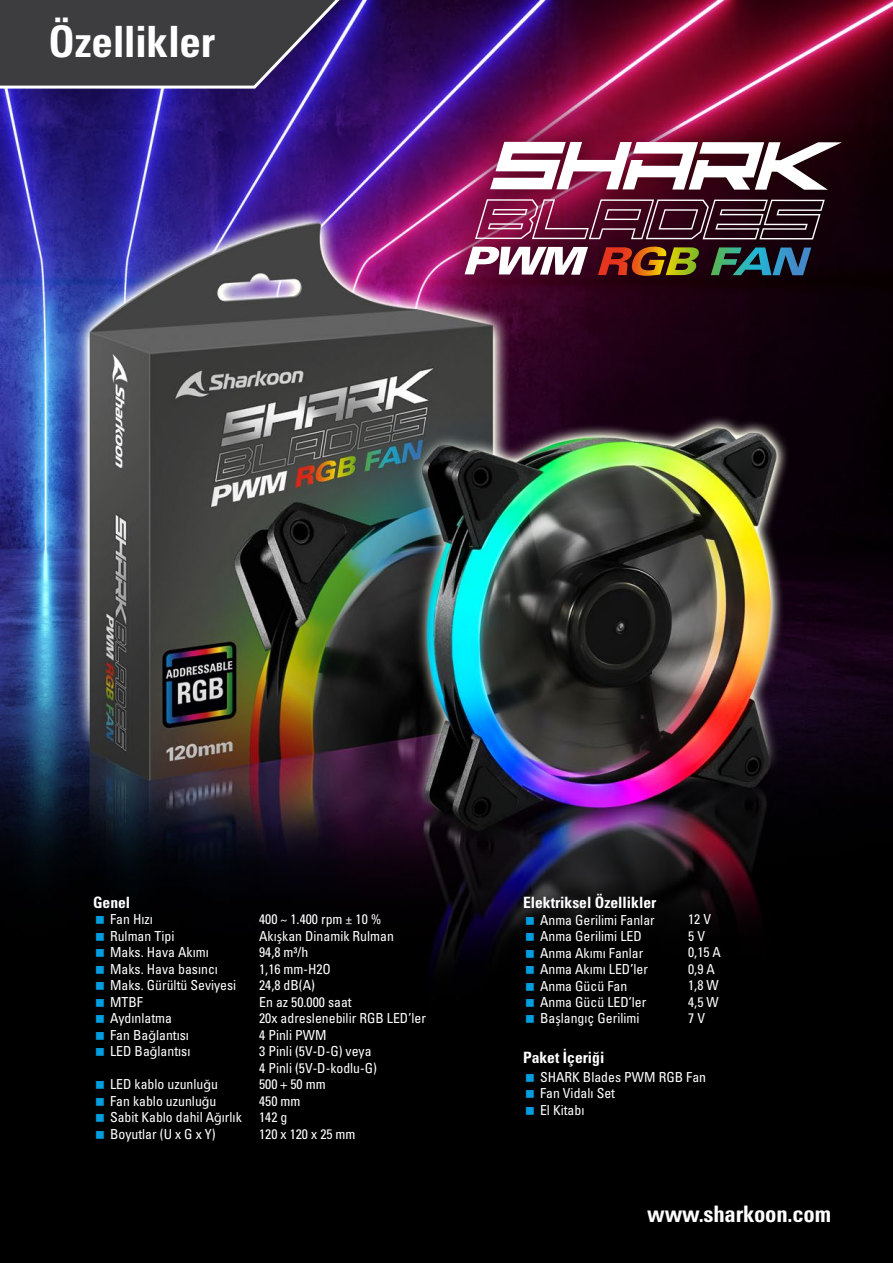
<style>
.page{position:relative;width:893px;height:1263px;background:#fff}
.page>*{position:absolute;margin:0;border:0;box-sizing:border-box;transform-origin:0 0}
.t1{font:43.05px "Univers LTCYR 67 Bold Cond";letter-spacing:-.01em;color:#fff}
.t2{font:22.8px "Univers LTCYR 67 Bold Cond";letter-spacing:-.01em;color:#fff}
.t3{font:15.6px "Univers LTCYR 67 Bold Cond";color:#fff}
.t4{font:condensed 13.8px/16.5px "Univers";color:#fff}
.t5{font:condensed 13.8px/16.5px "Univers LTCYR 57";color:#fff}
.s1{font-family:"Myriad Pro";font-stretch:normal}
.s2{font-family:"Univers LTCYR 57"}
</style>
<div class="page">
<img style="left:0;top:0;width:893px;height:1263px">
<img style="left:439px;top:116px;width:429px;height:186px">
<svg style="left:475px;top:142px;width:367px;height:97px"></svg>
<svg style="left:465px;top:247px;width:123px;height:28px"></svg>
<img style="left:598px;top:247px;width:213px;height:29px">
<svg style="left:0;top:0;width:340px;height:89px;background:#423f4f"></svg>
<svg style="left:96px;top:916px;width:8px;height:8px"></svg>
<svg style="left:96px;top:933px;width:8px;height:7px"></svg>
<svg style="left:96px;top:949px;width:8px;height:8px"></svg>
<svg style="left:96px;top:966px;width:8px;height:7px"></svg>
<svg style="left:96px;top:982px;width:8px;height:8px"></svg>
<svg style="left:96px;top:999px;width:8px;height:7px"></svg>
<svg style="left:96px;top:1015px;width:8px;height:8px"></svg>
<svg style="left:96px;top:1032px;width:8px;height:7px"></svg>
<svg style="left:96px;top:1048px;width:8px;height:8px"></svg>
<svg style="left:96px;top:1081px;width:8px;height:8px"></svg>
<svg style="left:96px;top:1098px;width:8px;height:7px"></svg>
<svg style="left:96px;top:1114px;width:8px;height:8px"></svg>
<svg style="left:96px;top:1131px;width:8px;height:7px"></svg>
<svg style="left:526px;top:916px;width:8px;height:8px"></svg>
<svg style="left:526px;top:933px;width:8px;height:8px"></svg>
<svg style="left:526px;top:949px;width:8px;height:8px"></svg>
<svg style="left:526px;top:966px;width:8px;height:8px"></svg>
<svg style="left:526px;top:982px;width:8px;height:8px"></svg>
<svg style="left:526px;top:999px;width:8px;height:8px"></svg>
<svg style="left:526px;top:1015px;width:8px;height:8px"></svg>
<svg style="left:526px;top:1074px;width:8px;height:7px"></svg>
<svg style="left:526px;top:1090px;width:8px;height:8px"></svg>
<svg style="left:526px;top:1107px;width:8px;height:7px"></svg>
<h1 class="t1" style="left:49px;top:15px;width:168px">Özellikler</h1>
<p class="t3" style="left:93px;top:893px;width:39px">Genel</p>
<p class="t4" style="left:110px;top:911px;width:128px">Fan Hızı<br>Rulman Tipi<br>Maks. Hava Akımı<br>Maks. Hava basıncı<br>Maks. Gürültü Seviyesi<br>MTBF<br>Aydınlatma<br>Fan Ba<span class="s1">ğ</span>lantısı<br>LED Ba<span class="s1">ğ</span>lantısı</p>
<p class="t4" style="left:110px;top:1076px;width:133px">LED kablo uzunlu<span class="s1">ğ</span>u<br>Fan kablo uzunlu<span class="s1">ğ</span>u<br>Sabit Kablo dahil A<span class="s1">ğ</span>ırlık<br>Boyutlar (U x G x Y)</p>
<p class="t5" style="left:259px;top:911px;width:124px">400 ~ 1.400 rpm ± 10 %</p>
<p class="t4" style="left:259px;top:927px;width:136px">Akı<span class="s1">ş</span>kan Dinamik Rulman</p>
<p class="t5" style="left:259px;top:944px;width:73px">94,8 m³/h<br>1,16 mm-H2O<br>24,8 dB(A)</p>
<p class="t4" style="left:259px;top:993px;width:168px">En az 50.000 saat<br><span class="s2">20x</span> adreslenebilir RGB LED’ler<br>4 Pinli PWM<br>3 Pinli (5V-D-G) veya<br>4 Pinli (5V-D-kodlu-G)</p>
<p class="t5" style="left:259px;top:1076px;width:98px">500 + 50 mm<br>450 mm<br>142 g<br>120 x 120 x 25 mm</p>
<p class="t3" style="left:523px;top:893px;width:135px">Elektriksel Özellikler</p>
<p class="t4" style="left:540px;top:911px;width:116px">Anma Gerilimi Fanlar<br>Anma Gerilimi LED<br>Anma Akımı Fanlar<br>Anma Akımı LED’ler<br>Anma Gücü Fan<br>Anma Gücü LED’ler<br>Ba<span class="s1">ş</span>langıç Gerilimi</p>
<p class="t5" style="left:688px;top:911px;width:34px">12 V<br>5 V<br>0,15 A<br>0,9 A<br>1,8 W<br>4,5 W<br>7 V</p>
<p class="t3" style="left:523px;top:1048px;width:83px">Paket İçeriği</p>
<p class="t5" style="left:540px;top:1068px;width:168px">SHARK Blades PWM RGB Fan</p>
<p class="t4" style="left:540px;top:1085px;width:77px">Fan Vidalı Set<br>El Kitabı</p>
<h2 class="t2" style="left:647px;top:1200px;width:185px">www.sharkoon.com</h2>
</div>
